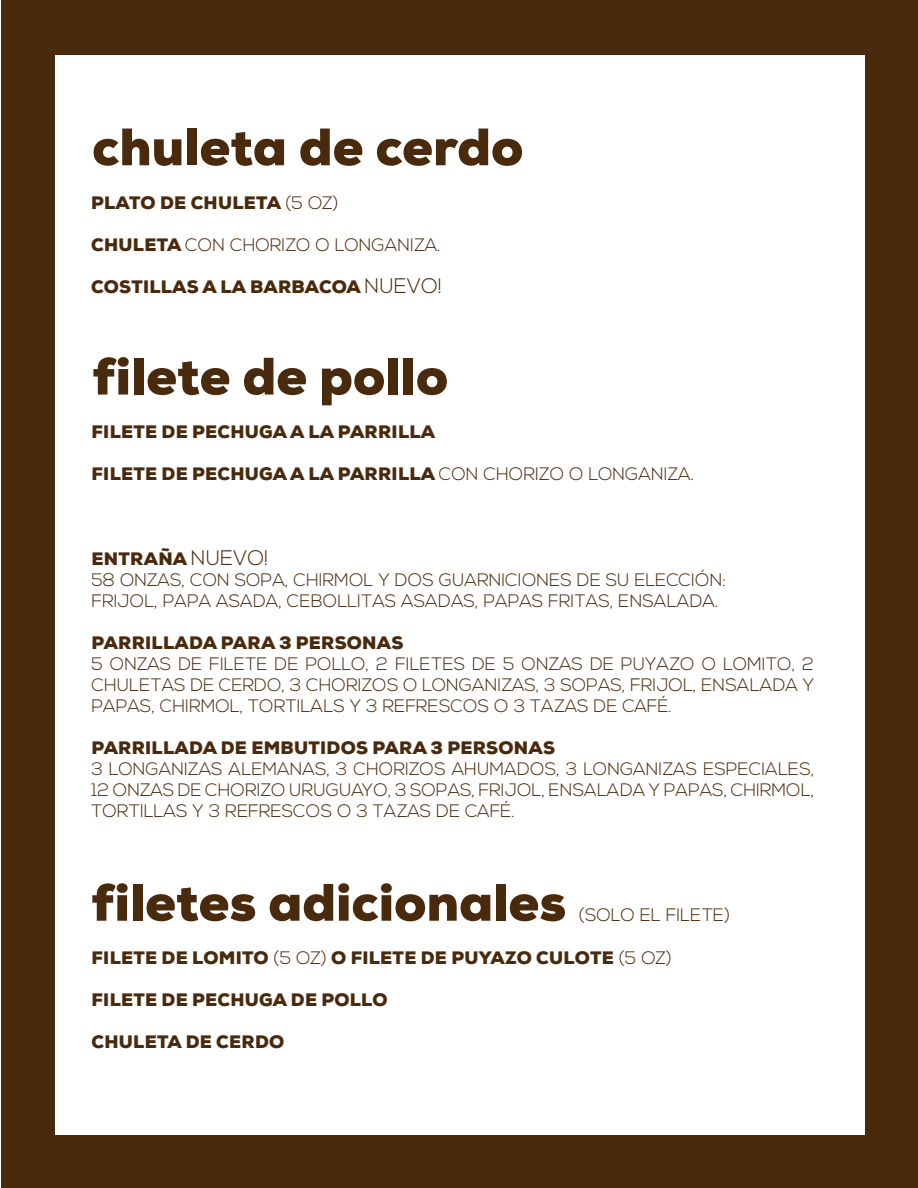
<style>
.page{position:relative;width:918px;height:1188px;background:#fff}
.page>*{position:absolute;margin:0;border:0;box-sizing:border-box;transform-origin:0 0}
.t1{font:900 52.5px "Nexa";color:#492a0d}
.t2{font:300 18px/21px "Nexa";color:#492a0d;text-align:justify}
.t3{font:900 18px "Nexa";letter-spacing:.015em;color:#492a0d}
.s1{font-weight:300}
.s2{font-weight:900}
.s3{font-weight:300;font-size:21px}
.s4{font-size:21px}
</style>
<div class="page">
<div style="left:2px;top:0;width:916px;height:1188px;background:#492a0d"></div>
<div style="left:55px;top:55px;width:810px;height:1080px;background:#fff"></div>
<h1 class="t1" style="left:92px;top:113px;width:433px">chuleta de cerdo</h1>
<p class="t3" style="left:91px;top:191px;width:249px">PLATO DE CHULETA <span class="s1">(5 OZ)</span></p>
<p class="t2" style="left:91px;top:235px;width:351px"><span class="s2">CHULETA</span> CON CHORIZO O LONGANIZA.</p>
<p class="t3" style="left:91px;top:275px;width:352px">COSTILLAS A LA BARBACOA <span class="s3">NUEVO!</span></p>
<h1 class="t1" style="left:92px;top:343px;width:357px">filete de pollo</h1>
<p class="t3" style="left:92px;top:420px;width:345px">FILETE DE PECHUGA A LA PARRILLA</p>
<p class="t3" style="left:92px;top:462px;width:604px">FILETE DE PECHUGA A LA PARRILLA <span class="s1">CON CHORIZO O LONGANIZA.</span></p>
<p class="t2" style="left:91px;top:549px;width:636px;text-align:left"><span class="s2">ENTRAÑA</span> <span class="s4">NUEVO!<br></span>58 ONZAS, CON SOPA, CHIRMOL Y DOS GUARNICIONES DE SU ELECCIÓN:<br>FRIJOL, PAPA ASADA, CEBOLLITAS ASADAS, PAPAS FRITAS, ENSALADA.</p>
<p class="t3" style="left:92px;top:631px;width:313px">PARRILLADA PARA 3 PERSONAS</p>
<p class="t2" style="left:91px;top:654px;width:724px">5 ONZAS DE FILETE DE POLLO, 2 FILETES DE 5 ONZAS DE PUYAZO O LOMITO, 2<br>CHULETAS DE CERDO, 3 CHORIZOS O LONGANIZAS, 3 SOPAS, FRIJOL, ENSALADA Y PAPAS, CHIRMOL, TORTILALS Y 3 REFRESCOS O 3 TAZAS DE CAFÉ.</p>
<p class="t3" style="left:92px;top:736px;width:465px">PARRILLADA DE EMBUTIDOS PARA 3 PERSONAS</p>
<p class="t2" style="left:91px;top:759px;width:724px">3 LONGANIZAS ALEMANAS, 3 CHORIZOS AHUMADOS, 3 LONGANIZAS ESPECIALES, 12 ONZAS DE CHORIZO URUGUAYO, 3 SOPAS, FRIJOL, ENSALADA Y PAPAS, CHIRMOL, TORTILLAS Y 3 REFRESCOS O 3 TAZAS DE CAFÉ.</p>
<h1 class="t1" style="left:91px;top:869px;width:476px">filetes adicionales</h1>
<p class="t2" style="left:578px;top:905px;width:154px">(SOLO EL FILETE)</p>
<p class="t3" style="left:92px;top:947px;width:582px">FILETE DE LOMITO <span class="s1">(5 OZ)</span> O FILETE DE PUYAZO CULOTE <span class="s1">(5 OZ)</span></p>
<p class="t3" style="left:92px;top:989px;width:298px">FILETE DE PECHUGA DE POLLO</p>
<p class="t3" style="left:92px;top:1031px;width:194px">CHULETA DE CERDO</p>
</div>
